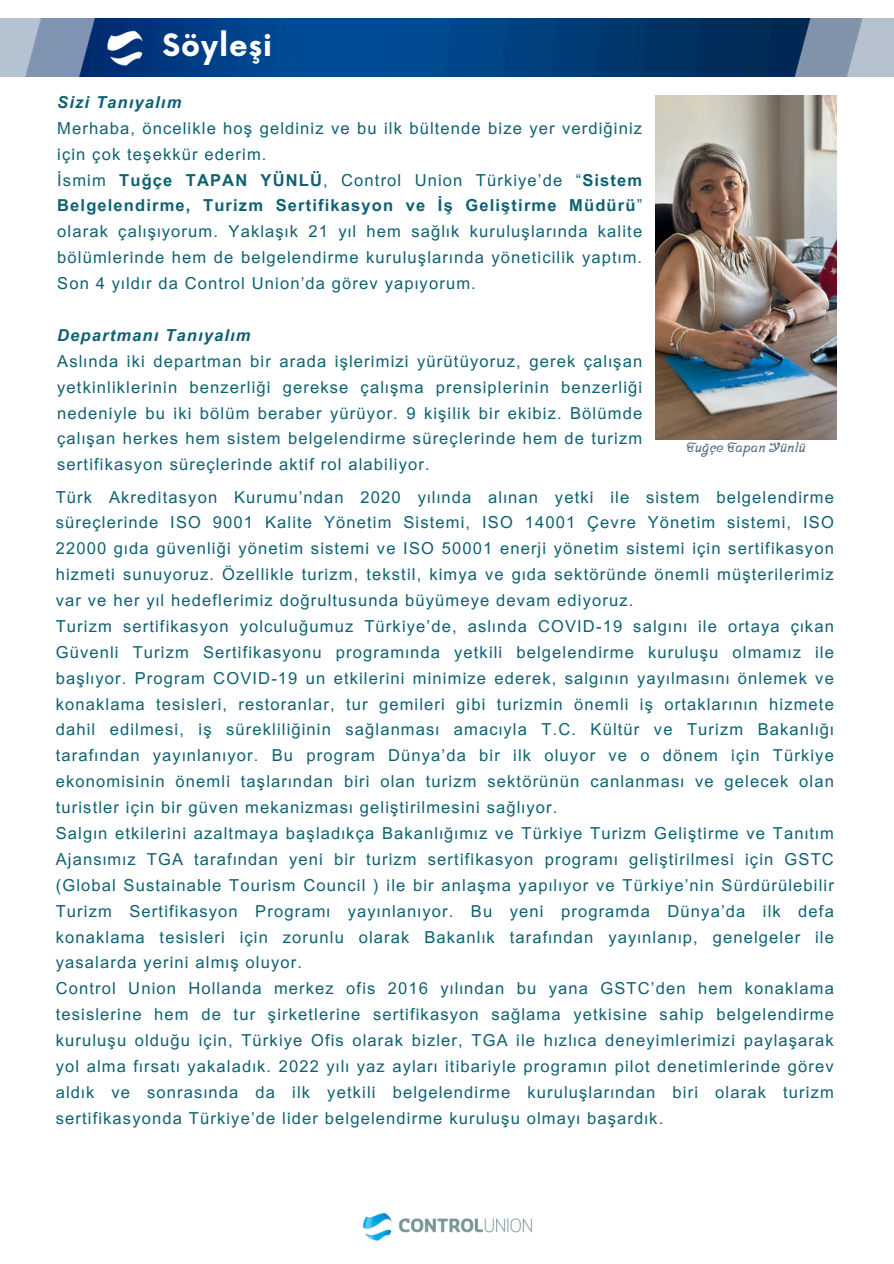
<style>
.page{position:relative;width:894px;height:1264px;background:#fff}
.page>*{position:absolute;margin:0;border:0;box-sizing:border-box;transform-origin:0 0}
.t1{font:700 30px "Now";letter-spacing:.03em;color:#fff}
.t2{font:16.5px/25.8px "Arial MT Pro";letter-spacing:.07em;color:#0e6171}
.t3{font:700 13.5px "Srisakdi";color:#4e6577}
.s1{font-weight:700;font-style:italic}
.s2{font-weight:700}
</style>
<div class="page">
<img style="left:0;top:18px;width:893px;height:59px">
<img style="left:104px;top:23px;width:46px;height:49px">
<img style="left:655px;top:95px;width:181px;height:345px">
<img style="left:363px;top:1213px;width:169px;height:28px">
<h2 class="t1" style="left:162px;top:29px;width:107px">Söyleşi</h2>
<p class="t2" style="left:57px;top:91px;width:586px"><span class="s1">Sizi Tanıyalım<br></span>Merhaba, öncelikle hoş geldiniz ve bu ilk bültende bize yer verdiğiniz için çok teşekkür ederim.<br>İsmim <span class="s2">Tuğçe TAPAN YÜNLÜ</span>, Control Union Türkiye’de “<span class="s2">Sistem Belgelendirme, Turizm Sertifikasyon ve İş Geliştirme Müdürü</span>” olarak çalışıyorum. Yaklaşık 21 yıl hem sağlık kuruluşlarında kalite bölümlerinde hem de belgelendirme kuruluşlarında yöneticilik yaptım.<br>Son 4 yıldır da Control Union’da görev yapıyorum.</p>
<p class="t2" style="left:57px;top:324px;width:586px"><span class="s1">Departmanı Tanıyalım<br></span>Aslında iki departman bir arada işlerimizi yürütüyoruz, gerek çalışan yetkinliklerinin benzerliği gerekse çalışma prensiplerinin benzerliği nedeniyle bu iki bölüm beraber yürüyor. 9 kişilik bir ekibiz. Bölümde çalışan herkes hem sistem belgelendirme süreçlerinde hem de turizm sertifikasyon süreçlerinde aktif rol alabiliyor.</p>
<h2 class="t3" style="left:686px;top:439px;width:121px">Tuğçe Tapan Yünlü</h2>
<p class="t2" style="left:56px;top:486px;width:779px">Türk Akreditasyon Kurumu’ndan 2020 yılında alınan yetki ile sistem belgelendirme süreçlerinde ISO 9001 Kalite Yönetim Sistemi, ISO 14001 Çevre Yönetim sistemi, ISO 22000 gıda güvenliği yönetim sistemi ve ISO 50001 enerji yönetim sistemi için sertifikasyon hizmeti sunuyoruz. Özellikle turizm, tekstil, kimya ve gıda sektöründe önemli müşterilerimiz var ve her yıl hedeflerimiz doğrultusunda büyümeye devam ediyoruz.<br>Turizm sertifikasyon yolculuğumuz Türkiye’de, aslında COVID-19 salgını ile ortaya çıkan Güvenli Turizm Sertifikasyonu programında yetkili belgelendirme kuruluşu olmamız ile başlıyor. Program COVID-19 un etkilerini minimize ederek, salgının yayılmasını önlemek ve konaklama tesisleri, restoranlar, tur gemileri gibi turizmin önemli iş ortaklarının hizmete dahil edilmesi, iş sürekliliğinin sağlanması amacıyla T.C. Kültür ve Turizm Bakanlığı tarafından yayınlanıyor. Bu program Dünya’da bir ilk oluyor ve o dönem için Türkiye ekonomisinin önemli taşlarından biri olan turizm sektörünün canlanması ve gelecek olan turistler için bir güven mekanizması geliştirilmesini sağlıyor.<br>Salgın etkilerini azaltmaya başladıkça Bakanlığımız ve Türkiye Turizm Geliştirme ve Tanıtım Ajansımız TGA tarafından yeni bir turizm sertifikasyon programı geliştirilmesi için GSTC (Global Sustainable Tourism Council ) ile bir anlaşma yapılıyor ve Türkiye’nin Sürdürülebilir Turizm Sertifikasyon Programı yayınlanıyor. Bu yeni programda Dünya’da ilk defa konaklama tesisleri için zorunlu olarak Bakanlık tarafından yayınlanıp, genelgeler ile yasalarda yerini almış oluyor.<br>Control Union Hollanda merkez ofis 2016 yılından bu yana GSTC’den hem konaklama tesislerine hem de tur şirketlerine sertifikasyon sağlama yetkisine sahip belgelendirme kuruluşu olduğu için, Türkiye Ofis olarak bizler, TGA ile hızlıca deneyimlerimizi paylaşarak yol alma fırsatı yakaladık. 2022 yılı yaz ayları itibariyle programın pilot denetimlerinde görev aldık ve sonrasında da ilk yetkili belgelendirme kuruluşlarından biri olarak turizm sertifikasyonda Türkiye’de lider belgelendirme kuruluşu olmayı başardık.</p>
</div>
